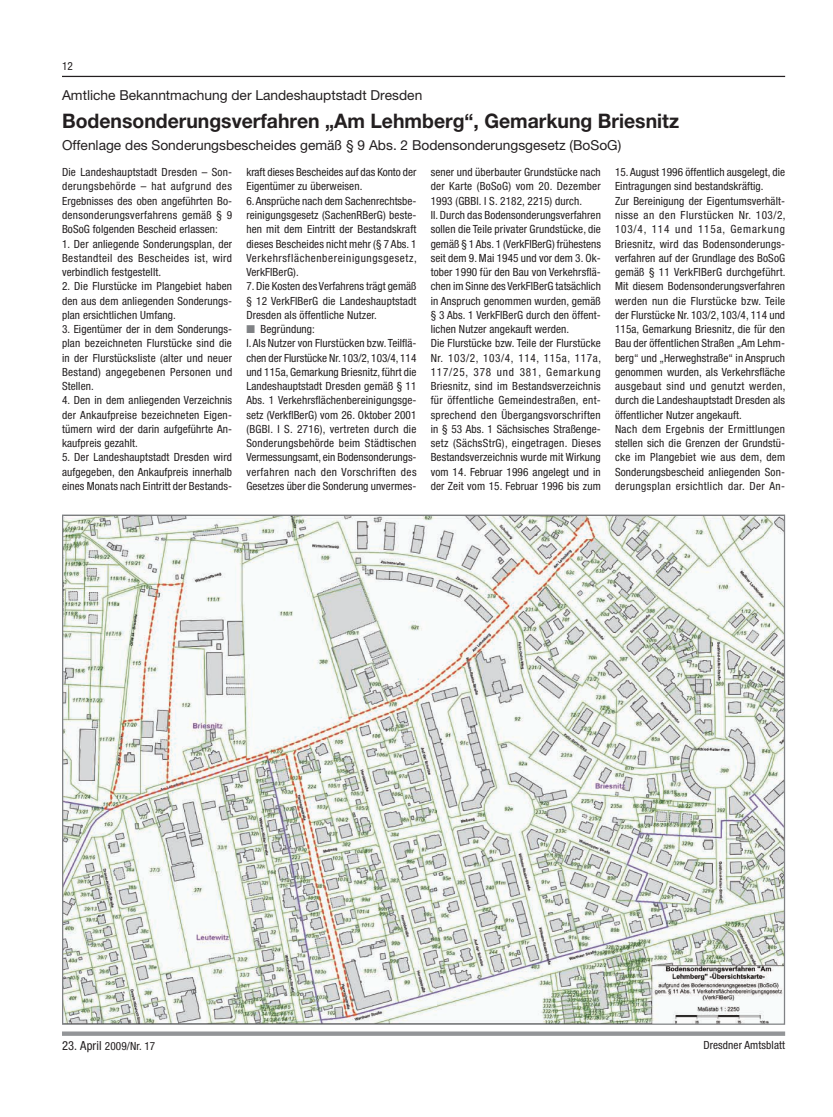
<style>
.page{position:relative;width:833px;height:1117px;background:#fff}
.page>*{position:absolute;margin:0;border:0;box-sizing:border-box;transform-origin:0 0}
.t1{font:700 20px "Helvetica Neue";color:#231f20}
.t2{font:13.75px "Helvetica Neue";color:#231f20}
.t3{font:condensed 11.25px/14.2px "Helvetica Neue";letter-spacing:.01em;color:#231f20;text-align:justify}
.t4{font:condensed 11.25px "Helvetica Neue";letter-spacing:.04em;color:#231f20}
.t5{font:11.25px "Zapf Dingbats";color:#808285}
.s1{font-size:12.5px}
</style>
<div class="page">
<hr style="left:62px;top:76px;width:723px;height:1px;background:#231f20">
<svg style="left:62px;top:1031px;width:723px;height:4px;background:#a0a1a4"></svg>
<img style="left:64px;top:516px;width:719px;height:506px">
<p class="t3" style="left:62px;top:59px;width:12px">12</p>
<p class="t2" style="left:62px;top:86px;width:362px">Amtliche Bekanntmachung der Landeshauptstadt Dresden</p>
<p class="t1" style="left:62px;top:109px;width:618px">Bodensonderungsverfahren „Am Lehmberg“, Gemarkung Briesnitz</p>
<p class="t2" style="left:62px;top:137px;width:561px">Offenlage des Sonderungsbescheides gemäß § 9 Abs. 2 Bodensonderungsgesetz (BoSoG)</p>
<p class="t3" style="left:62px;top:165px;width:172px">Die Landeshauptstadt Dresden – Son&shy;derungsbehörde – hat aufgrund des Ergebnisses des oben angeführten Bo&shy;densonderungsverfahrens gemäß § 9<br>BoSoG folgenden Bescheid erlassen:</p>
<p class="t3" style="left:62px;top:236px;width:172px">1. Der anliegende Sonderungsplan, der Bestandteil des Bescheides ist, wird verbindlich festgestellt.</p>
<p class="t3" style="left:62px;top:279px;width:172px">2. Die Flurstücke im Plangebiet haben den aus dem anliegenden Sonderungs&shy;plan ersichtlichen Umfang.</p>
<p class="t3" style="left:62px;top:322px;width:172px">3. Eigentümer der in dem Sonderungs&shy;plan bezeichneten Flurstücke sind die in der Flurstücksliste (alter und neuer Bestand) angegebenen Personen und Stellen.</p>
<p class="t3" style="left:62px;top:393px;width:172px">4. Den in dem anliegenden Verzeichnis der Ankaufpreise bezeichneten Eigen&shy;tümern wird der darin aufgeführte An&shy;kaufpreis gezahlt.</p>
<p class="t3" style="left:62px;top:450px;width:172px">5. Der Landeshauptstadt Dresden wird aufgegeben, den Ankaufpreis innerhalb eines Monats nach Eintritt der Bestands-</p>
<p class="t3" style="left:431px;top:165px;width:172px;text-align:left">sener und überbauter Grundstücke nach der Karte (BoSoG) vom 20. Dezember 1993 (GBBl. I S. 2182, 2215) durch.<br>II. Durch das Bodensonderungsverfahren sollen die Teile privater Grundstücke, die gemäß § 1 Abs. 1 (VerkFlBerG) frühestens seit dem 9. Mai 1945 und vor dem 3. Ok&shy;tober 1990 für den Bau von Verkehrsflä&shy;chen im Sinne des VerkFlBerG tatsächlich in Anspruch genommen wurden, gemäß § 3 Abs. 1 VerkFlBerG durch den öffent&shy;lichen Nutzer angekauft werden.<br>Die Flurstücke bzw. Teile der Flurstücke Nr. 103/2, 103/4, 114, 115a, 117a, 117/25, 378 und 381, Gemarkung Briesnitz, sind im Bestandsverzeichnis für öffentliche Gemeindestraßen, ent&shy;sprechend den Übergangsvorschriften in § 53 Abs. 1 Sächsisches Straßenge&shy;setz (SächsStrG), eingetragen. Dieses Bestandsverzeichnis wurde mit Wirkung vom 14. Februar 1996 angelegt und in der Zeit vom 15. Februar 1996 bis zum</p>
<p class="t3" style="left:615px;top:165px;width:172px;text-align:left">15. August 1996 öffentlich ausgelegt, die Eintragungen sind bestandskräftig.<br>Zur Bereinigung der Eigentumsverhält&shy;nisse an den Flurstücken Nr. 103/2, 103/4, 114 und 115a, Gemarkung Briesnitz, wird das Bodensonderungs&shy;verfahren auf der Grundlage des BoSoG gemäß § 11 VerkFlBerG durchgeführt.<br>Mit diesem Bodensonderungsverfahren werden nun die Flurstücke bzw. Teile der Flurstücke Nr. 103/2, 103/4, 114 und 115a, Gemarkung Briesnitz, die für den Bau der öffentlichen Straßen „Am Lehm&shy;berg“ und „Herweghstraße“ in Anspruch genommen wurden, als Verkehrsfläche ausgebaut sind und genutzt werden, durch die Landeshauptstadt Dresden als öffentlicher Nutzer angekauft.<br>Nach dem Ergebnis der Ermittlungen stellen sich die Grenzen der Grundstü&shy;cke im Plangebiet wie aus dem, dem Sonderungsbescheid anliegenden Son&shy;derungsplan ersichtlich dar. Der An-</p>
<p class="t3" style="left:246px;top:165px;width:171px">kraft dieses Bescheides auf das Konto der<br>Eigentümer zu überweisen.</p>
<p class="t3" style="left:246px;top:194px;width:172px">6. Ansprüche nach dem Sachenrechtsbe&shy;reinigungsgesetz (SachenRBerG) beste&shy;hen mit dem Eintritt der Bestandskraft dieses Bescheides nicht mehr (§ 7 Abs. 1<br>Verkehrsflächenbereinigungsgesetz, VerkFlBerG).</p>
<p class="t3" style="left:246px;top:279px;width:172px">7. Die Kosten des Verfahrens trägt gemäß</p>
<p class="t3" style="left:246px;top:293px;width:171px">§ 12 VerkFlBerG die Landeshauptstadt</p>
<p class="t3" style="left:246px;top:308px;width:132px">Dresden als öffentliche Nutzer.</p>
<p class="t3" style="left:260px;top:322px;width:56px">Begründung:</p>
<p class="t3" style="left:246px;top:336px;width:172px">I. Als Nutzer von Flurstücken bzw. Teilflä-</p>
<p class="t3" style="left:246px;top:350px;width:172px">chen der Flurstücke Nr. 103/2, 103/4, 114</p>
<p class="t3" style="left:246px;top:365px;width:172px">und 115a, Gemarkung Briesnitz, führt die</p>
<p class="t3" style="left:246px;top:379px;width:172px">Landeshauptstadt Dresden gemäß § 11</p>
<p class="t3" style="left:246px;top:393px;width:172px">Abs. 1 Verkehrsflächenbereinigungsge-</p>
<p class="t3" style="left:246px;top:407px;width:172px">setz (VerkflBerG) vom 26. Oktober 2001</p>
<p class="t3" style="left:246px;top:422px;width:172px">(BGBl. I S. 2716), vertreten durch die</p>
<p class="t3" style="left:246px;top:436px;width:172px">Sonderungsbehörde beim Städtischen</p>
<p class="t3" style="left:246px;top:450px;width:172px">Vermessungsamt, ein Bodensonderungs-</p>
<p class="t4" style="left:246px;top:465px;width:172px">verfahren nach den Vorschriften des</p>
<p class="t3" style="left:246px;top:479px;width:172px">Gesetzes über die Sonderung unvermes-</p>
<p class="t5" style="left:246px;top:324px;width:10px">■</p>
<p class="t3" style="left:62px;top:1038px;width:95px"><span class="s1">23. April</span> 2009/Nr. 17</p>
<p class="t3" style="left:703px;top:1038px;width:83px">Dresdner Amtsblatt</p>
</div>
